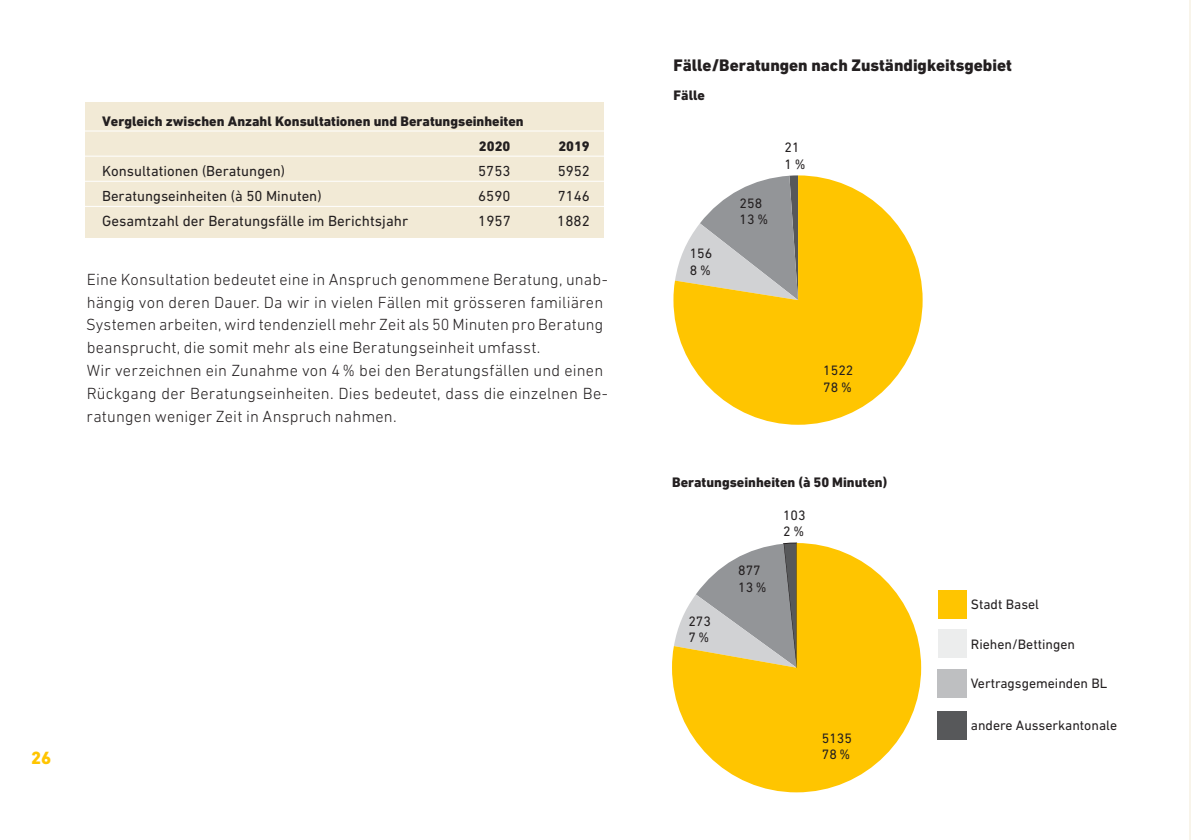
<style>
.page{position:relative;width:1191px;height:840px;background:#fff}
.page>*{position:absolute;margin:0;border:0;box-sizing:border-box;transform-origin:0 0}
.t1{font:800 18px "DIN Next LT Pro";color:#ffc500}
.t2{font:800 17px "DIN Next LT Pro";color:#231f20}
.t3{font:300 16.4px/22.8px "DIN Next LT Pro";letter-spacing:.01em;color:#231f20}
.t4{font:15px "DIN Next LT Pro";color:#231f20}
.t5{font:14.8px "DIN Next LT Pro";color:#231f20}
.t6{font:800 14px/25px "DIN Next LT Pro";color:#231f20}
.t7{font:13.8px/16.6px "DIN Next LT Pro";color:#231f20}
</style>
<div class="page">
<hr style="left:1189px;top:0;width:2px;height:839px;background:#f8f4ea">
<div style="left:85px;top:102px;width:519px;height:136px;background:#f2ead6"></div>
<hr style="left:74px;top:130px;width:530px;height:1px;background:#fff">
<hr style="left:74px;top:155px;width:530px;height:1px;background:#fff">
<hr style="left:74px;top:181px;width:530px;height:1px;background:#fff">
<hr style="left:74px;top:206px;width:530px;height:1px;background:#fff">
<svg style="left:672px;top:542px;width:249px;height:249px;fill:#ffc500"></svg>
<div style="left:937px;top:710px;width:30px;height:29px;background:#57585a"></div>
<div style="left:937px;top:668px;width:30px;height:29px;background:#bebfc1"></div>
<div style="left:938px;top:628px;width:29px;height:29px;background:#eceded"></div>
<div style="left:938px;top:590px;width:29px;height:28px;background:#ffc500"></div>
<svg style="left:673px;top:175px;width:249px;height:249px;fill:#ffc500"></svg>
<p class="t6" style="left:479px;top:109px;width:46px;text-indent:-377px">Vergleich zwischen Anzahl Konsultationen und Beratungseinheiten<br>2020</p>
<p class="t6" style="left:558px;top:134px;width:33px">2019</p>
<p class="t5" style="left:102px;top:162px;width:184px">Konsultationen (Beratungen)</p>
<p class="t5" style="left:478px;top:162px;width:34px">5753</p>
<p class="t5" style="left:557px;top:162px;width:34px">5952</p>
<p class="t5" style="left:102px;top:188px;width:221px">Beratungseinheiten (à 50 Minuten)</p>
<p class="t5" style="left:478px;top:188px;width:34px">6590</p>
<p class="t5" style="left:557px;top:188px;width:34px">7146</p>
<p class="t4" style="left:102px;top:212px;width:308px">Gesamtzahl der Beratungsfälle im Berichtsjahr</p>
<p class="t4" style="left:478px;top:212px;width:34px">1957</p>
<p class="t4" style="left:557px;top:212px;width:34px">1882</p>
<p class="t3" style="left:86px;top:267px;width:523px">Eine Konsultation bedeutet eine in Anspruch genommene Beratung, unab&shy;hängig von deren Dauer. Da wir in vielen Fällen mit grösseren familiären Systemen arbeiten, wird tendenziell mehr Zeit als 50 Minuten pro Beratung beansprucht, die somit mehr als eine Beratungseinheit umfasst.<br>Wir verzeichnen ein Zunahme von 4% bei den Beratungsfällen und einen Rückgang der Beratungseinheiten. Dies bedeutet, dass die einzelnen Be&shy;ratungen weniger Zeit in Anspruch nahmen.</p>
<p class="t1" style="left:31px;top:746px;width:22px">26</p>
<p class="t2" style="left:673px;top:55px;width:340px">Fälle/Beratungen nach Zuständigkeitsgebiet</p>
<p class="t6" style="left:673px;top:83px;width:33px">Fälle</p>
<p class="t7" style="left:690px;top:245px;width:24px">156<br>8 %</p>
<p class="t7" style="left:739px;top:194px;width:30px">258<br>13 %</p>
<p class="t7" style="left:784px;top:139px;width:23px">21<br>1 %</p>
<p class="t7" style="left:823px;top:361px;width:32px">1522<br>78 %</p>
<p class="t6" style="left:672px;top:469px;width:217px">Beratungseinheiten (à 50 Minuten)</p>
<p class="t7" style="left:688px;top:612px;width:24px">273<br>7 %</p>
<p class="t7" style="left:738px;top:562px;width:30px">877<br>13 %</p>
<p class="t7" style="left:783px;top:506px;width:24px">103<br>2 %</p>
<p class="t7" style="left:822px;top:729px;width:32px">5135<br>78 %</p>
<p class="t7" style="left:970px;top:596px;width:70px">Stadt Basel</p>
<p class="t7" style="left:970px;top:635px;width:106px">Riehen/Bettingen</p>
<p class="t7" style="left:970px;top:674px;width:138px">Vertragsgemeinden BL</p>
<p class="t7" style="left:970px;top:716px;width:148px">andere Ausserkantonale</p>
</div>
